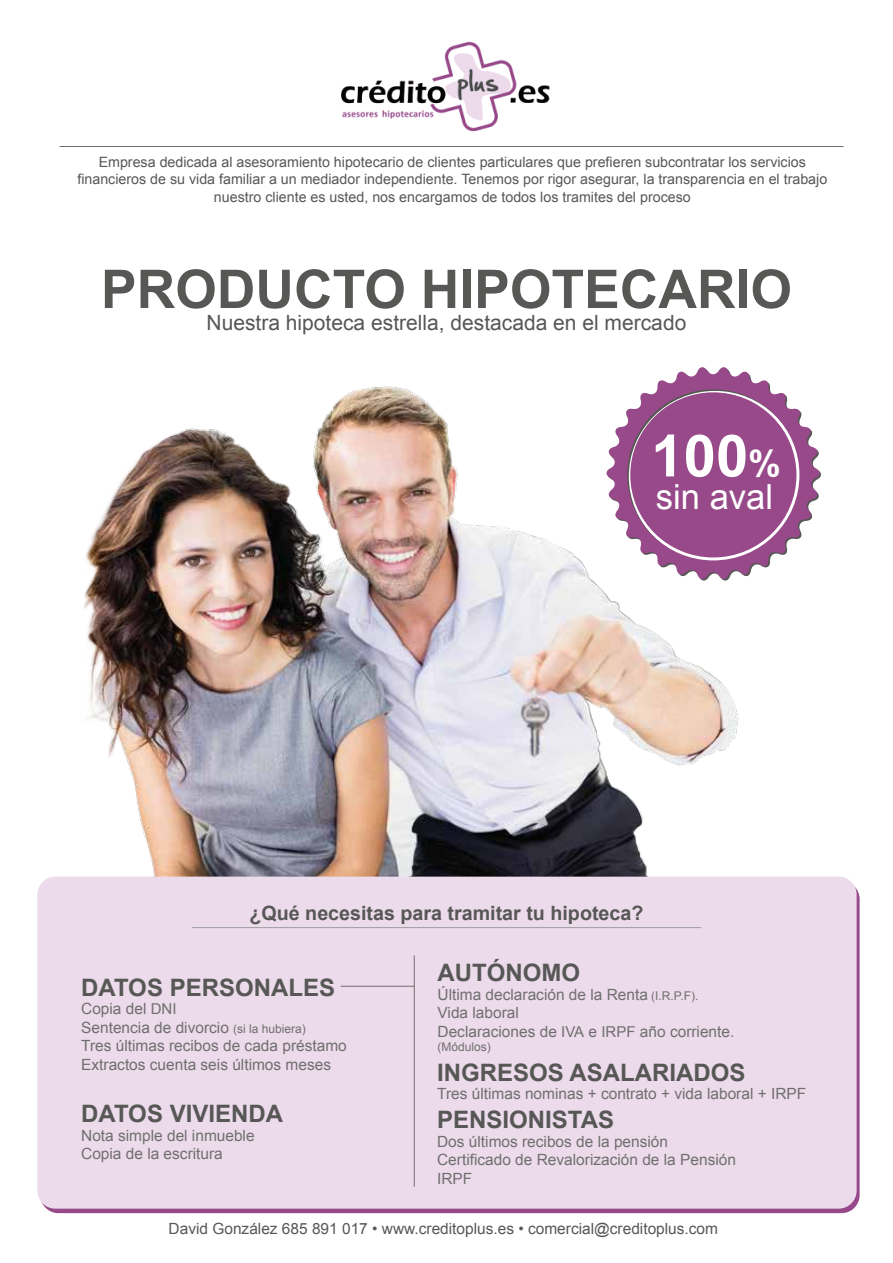
<style>
.page{position:relative;width:893px;height:1263px;background:#fff}
.page>*{position:absolute;margin:0;border:0;box-sizing:border-box;transform-origin:0 0}
.t1{font:700 58.35px "Arial";color:#fff}
.t2{font:700 53.4px "Arial";color:#575756}
.t3{font:34.65px "Arial";color:#fff}
.t4{font:700 24px "Arial";color:#575756}
.t5{font:21px "Arial";color:#575756}
.t6{font:700 19.65px "Arial";color:#575756}
.t7{font:15.45px/18.6px "Arial";color:#706f6f}
.t8{font:15.45px "Arial";color:#575756}
.t9{font:14.25px/17.1px "Arial";color:#575756;text-align:center}
.t10{font:12px "Arial";color:#706f6f}
.s1{font-size:36.3px}
.s2{font-size:15px}
.s3{font-size:12px}
</style>
<div class="page">
<img style="left:81px;top:386px;width:760px;height:491px">
<img style="left:341px;top:41px;width:209px;height:91px">
<div style="left:37px;top:877px;width:820px;height:332px;background:#ecdbeb;border-radius:18px"></div>
<hr style="left:60px;top:146px;width:784px;height:1px;background:#706f6f">
<hr style="left:192px;top:927px;width:509px;height:1px;background:#9d9d9c">
<hr style="left:341px;top:986px;width:73px;height:1px;background:#706f6f">
<hr style="left:414px;top:955px;width:1px;height:232px;background:#706f6f">
<svg style="left:605px;top:367px;width:216px;height:214px"></svg>
<div style="left:630px;top:392px;width:166px;height:165px;background:#974989;border-radius:50%"></div>
<p class="t9" style="left:77px;top:154px;width:751px">Empresa dedicada al asesoramiento hipotecario de clientes particulares que prefieren subcontratar los servicios financieros de su vida familiar a un mediador independiente. Tenemos por rigor asegurar, la transparencia en el trabajo nuestro cliente es usted, nos encargamos de todos los tramites del proceso</p>
<h2 class="t2" style="left:101px;top:254px;width:692px">PRODUCTO HIPOTECARIO</h2>
<h3 class="t5" style="left:207px;top:309px;width:481px">Nuestra hipoteca estrella, destacada en el mercado</h3>
<h1 class="t1" style="left:651px;top:417px;width:131px">100<span class="s1">%</span></h1>
<h3 class="t3" style="left:656px;top:474px;width:119px">sin aval</h3>
<p class="t6" style="left:249px;top:900px;width:395px">¿Qué necesitas para tramitar tu hipoteca?</p>
<h3 class="t4" style="left:81px;top:971px;width:255px">DATOS PERSONALES</h3>
<p class="t7" style="left:81px;top:1000px;width:267px">Copia del <span class="s2">DNI<br></span>Sentencia de divorcio <span class="s3">(si la hubiera)<br></span>Tres últimas recibos de cada préstamo<br>Extractos cuenta seis últimos meses</p>
<h3 class="t4" style="left:81px;top:1098px;width:203px">DATOS VIVIENDA</h3>
<p class="t7" style="left:81px;top:1126px;width:175px">Nota simple del inmueble<br>Copia de la escritura</p>
<h3 class="t4" style="left:438px;top:956px;width:144px">AUTÓNOMO</h3>
<p class="t7" style="left:438px;top:985px;width:298px">Última declaración de la Renta <span class="s3">(I.R.P.F).<br></span>Vida laboral<br>Declaraciones de <span class="s2">IVA</span> e <span class="s2">IRPF</span> año corriente.</p>
<p class="t10" style="left:438px;top:1039px;width:55px">(Módulos)</p>
<h3 class="t4" style="left:437px;top:1056px;width:310px">INGRESOS ASALARIADOS</h3>
<p class="t7" style="left:437px;top:1085px;width:371px">Tres últimas nominas + contrato + vida laboral + IRPF</p>
<h3 class="t4" style="left:437px;top:1103px;width:178px">PENSIONISTAS</h3>
<p class="t7" style="left:437px;top:1132px;width:300px">Dos últimos recibos de la pensión<br>Certificado de Revalorización de la Pensión<br>IRPF</p>
<p class="t8" style="left:169px;top:1218px;width:551px">David González 685 891 017 • www.creditoplus.es • comercial@creditoplus.com</p>
</div>
